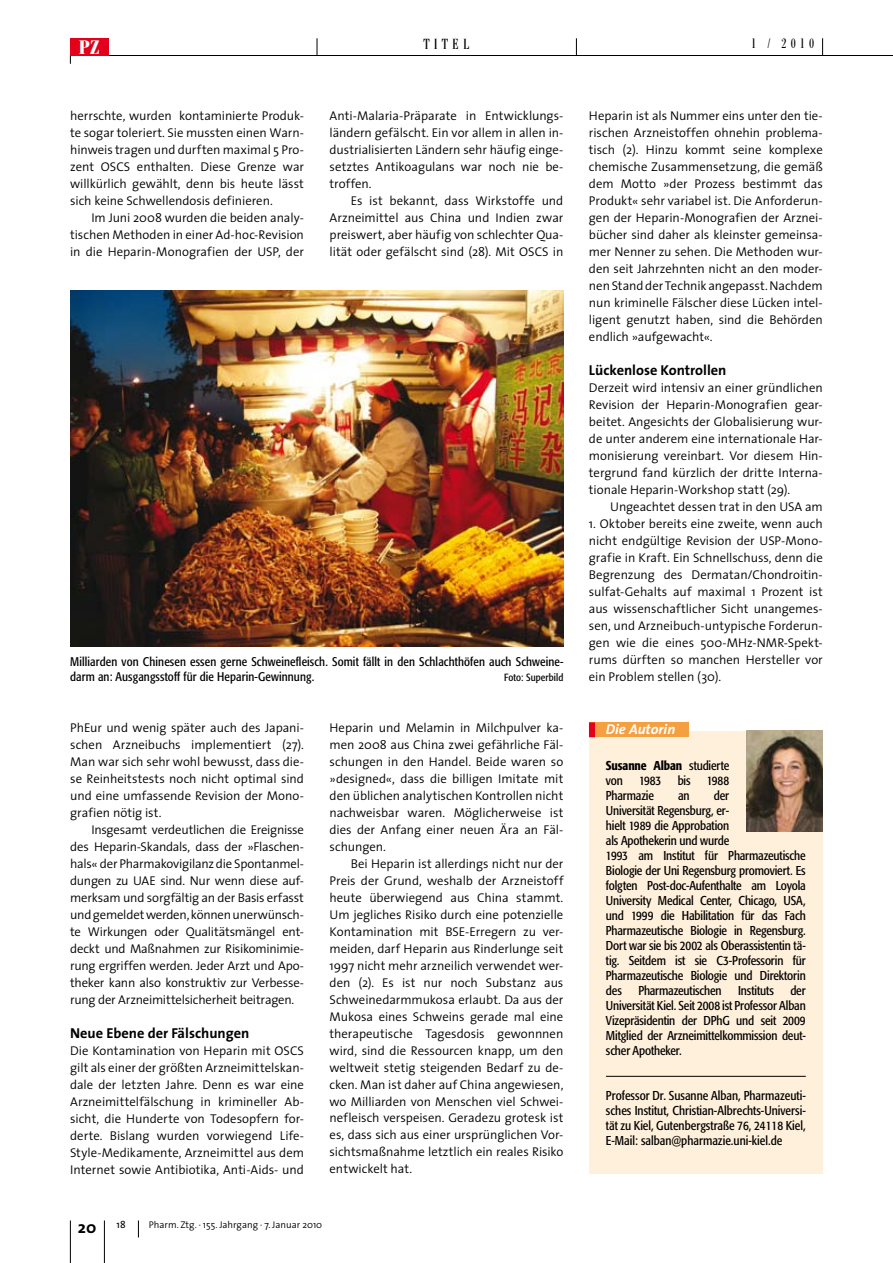
<style>
.page{position:relative;width:893px;height:1263px;background:#fff}
.page>*{position:absolute;margin:0;border:0;box-sizing:border-box;transform-origin:0 0}
.t1{font:700 condensed 19.2px "Bodoni Berthold BQ";color:#fff}
.t2{font:700 16.95px "The Sans";color:#000}
.t3{font:700 14.4px "The Sans";color:#000}
.t4{font:condensed 14.4px "Bodoni Berthold BQ";color:#000}
.t5{font:italic 700 14.25px "The Sans";color:#fff}
.t6{font:condensed 13.65px "Bodoni Berthold BQ";color:#000}
.t7{font:300 12.75px/17px "The Sans";letter-spacing:-.005em;color:#000;text-align:justify}
.t8{font:condensed 12.75px/15px "Formata";letter-spacing:-.01em;color:#000;text-align:justify}
.t9{font:500 condensed 12.75px/15px "Formata";letter-spacing:-.01em;color:#000}
.t10{font:condensed 12.45px/15px "Formata";letter-spacing:.01em;color:#000}
.t11{font:condensed 10.35px "Formata";letter-spacing:.01em;color:#000}
.t12{font:10.2px "The Sans";color:#000}
.t13{font:300 9.75px "The Sans";color:#000}
.s1{font-weight:400}
</style>
<div class="page">
<hr style="left:70px;top:1220px;width:1px;height:43px;background:#000">
<hr style="left:104px;top:1220px;width:1px;height:43px;background:#000">
<svg style="left:138px;top:1220px;width:1px;height:17px"></svg>
<hr style="left:70px;top:55px;width:823px;height:1px;background:#000">
<svg style="left:317px;top:38px;width:1px;height:17px"></svg>
<svg style="left:576px;top:38px;width:1px;height:17px"></svg>
<svg style="left:822px;top:38px;width:1px;height:17px"></svg>
<div style="left:70px;top:38px;width:38px;height:17px;background:#e2001a"></div>
<img style="left:70px;top:290px;width:493px;height:357px">
<div style="left:589px;top:731px;width:234px;height:443px;background:#fff0db"></div>
<hr style="left:606px;top:1076px;width:200px;height:1px;background:#000">
<div style="left:589px;top:722px;width:99px;height:15px;background:#f4a040"></div>
<div style="left:589px;top:722px;width:6px;height:15px;background:#e2001a"></div>
<img style="left:746px;top:731px;width:77px;height:100px">
<h1 class="t1" style="left:79px;top:36px;width:22px">PZ</h1>
<p class="t4" style="left:424px;top:36px;width:47px">Titel</p>
<p class="t6" style="left:751px;top:36px;width:65px">1 / 2010</p>
<p class="t7" style="left:70px;top:108px;width:235px">herrschte, wurden kontaminierte Produk&shy;te sogar toleriert. Sie mussten einen Warn&shy;hinweis tragen und durften maximal 5 Pro&shy;zent OSCS enthalten. Diese Grenze war willkürlich gewählt, denn bis heute lässt sich keine Schwellendosis definieren.</p>
<p class="t7" style="left:70px;top:209px;width:235px;text-indent:21px">Im Juni 2008 wurden die beiden analy&shy;tischen Methoden in einer Ad-hoc-Revision in die Heparin-Monografien der USP, der</p>
<p class="t7" style="left:330px;top:108px;width:235px">Anti-Malaria-Präparate in Entwicklungs&shy;ländern gefälscht. Ein vor allem in allen in&shy;dustrialisierten Ländern sehr häufig einge&shy;setztes Antikoagulans war noch nie be&shy;troffen.</p>
<p class="t7" style="left:330px;top:192px;width:235px;text-indent:21px">Es ist bekannt, dass Wirkstoffe und Arzneimittel aus China und Indien zwar preiswert, aber häufig von schlechter Qua&shy;lität oder gefälscht sind (28). Mit OSCS in</p>
<p class="t10" style="left:70px;top:654px;width:495px">Milliarden von Chinesen essen gerne Schweinefleisch. Somit fällt in den Schlachthöfen auch Schweine&shy;darm an: Ausgangsstoff für die Heparin-Gewinnung.</p>
<p class="t11" style="left:504px;top:671px;width:61px">Foto: Superbild</p>
<p class="t7" style="left:70px;top:719px;width:235px">PhEur und wenig später auch des Japani&shy;schen Arzneibuchs implementiert (27).<br>Man war sich sehr wohl bewusst, dass die&shy;se Reinheitstests noch nicht optimal sind und eine umfassende Revision der Mono&shy;grafien nötig ist.</p>
<p class="t7" style="left:70px;top:821px;width:235px;text-indent:21px">Insgesamt verdeutlichen die Ereignisse des Heparin-Skandals, dass der »Flaschen&shy;hals« der Pharmakovigilanz die Spontanmel&shy;dungen zu UAE sind. Nur wenn diese auf&shy;merksam und sorgfältig an der Basis erfasst und gemeldet werden, können unerwünsch&shy;te Wirkungen oder Qualitätsmängel ent&shy;deckt und Maßnahmen zur Risikominimie&shy;rung ergriffen werden. Jeder Arzt und Apo&shy;theker kann also konstruktiv zur Verbesse&shy;rung der Arzneimittelsicherheit beitragen.</p>
<p class="t3" style="left:70px;top:1023px;width:181px">Neue Ebene der Fälschungen</p>
<p class="t7" style="left:70px;top:1042px;width:235px">Die Kontamination von Heparin mit OSCS gilt als einer der größten Arzneimittelskan&shy;dale der letzten Jahre. Denn es war eine Arzneimittelfälschung in krimineller Ab&shy;sicht, die Hunderte von Todesopfern for&shy;derte. Bislang wurden vorwiegend Life-Style-Medikamente, Arzneimittel aus dem Internet sowie Antibiotika, Anti-Aids- und</p>
<p class="t7" style="left:330px;top:719px;width:235px">Heparin und Melamin in Milchpulver ka&shy;men 2008 aus China zwei gefährliche Fäl&shy;schungen in den Handel. Beide waren so »designed«, dass die billigen Imitate mit den üblichen analytischen Kontrollen nicht nachweisbar waren. Möglicherweise ist dies der Anfang einer neuen Ära an Fäl&shy;schungen.</p>
<p class="t7" style="left:330px;top:855px;width:235px;text-indent:21px">Bei Heparin ist allerdings nicht nur der Preis der Grund, weshalb der Arzneistoff heute überwiegend aus China stammt.<br>Um jegliches Risiko durch eine potenzielle Kontamination mit BSE-Erregern zu ver&shy;meiden, darf Heparin aus Rinderlunge seit 1997 nicht mehr arzneilich verwendet wer&shy;den (2). Es ist nur noch Substanz aus Schweinedarmmukosa erlaubt. Da aus der Mukosa eines Schweins gerade mal eine therapeutische Tagesdosis gewonnnen wird, sind die Ressourcen knapp, um den weltweit stetig steigenden Bedarf zu de&shy;cken. Man ist daher auf China angewiesen, wo Milliarden von Menschen viel Schwei&shy;nefleisch verspeisen. Geradezu grotesk ist es, dass sich aus einer ursprünglichen Vor&shy;sichtsmaßnahme letztlich ein reales Risiko entwickelt hat.</p>
<h2 class="t2" style="left:78px;top:1216px;width:20px">20</h2>
<p class="t13" style="left:149px;top:1218px;width:175px">Pharm. Ztg. · 155. Jahrgang · 7. Januar 2010</p>
<p class="t12" style="left:117px;top:1218px;width:11px">18</p>
<p class="t7" style="left:589px;top:108px;width:235px">Heparin ist als Nummer eins unter den tie&shy;rischen Arzneistoffen ohnehin problema&shy;tisch (2). Hinzu kommt seine komplexe chemische Zusammensetzung, die gemäß dem Motto »der Prozess bestimmt das Produkt« sehr variabel ist. Die Anforderun&shy;gen der Heparin-Monografien der Arznei&shy;bücher sind daher als kleinster gemeinsa&shy;mer Nenner zu sehen. Die Methoden wur&shy;den seit Jahrzehnten nicht an den moder&shy;nen Stand der Technik angepasst. Nachdem nun kriminelle Fälscher diese Lücken intel&shy;ligent genutzt haben, sind die Behörden endlich »aufgewacht«.</p>
<p class="t3" style="left:589px;top:361px;width:139px">Lückenlose Kontrollen</p>
<p class="t7" style="left:589px;top:379px;width:235px">Derzeit wird intensiv an einer gründlichen Revision der Heparin-Monografien gear&shy;beitet. Angesichts der Globalisierung wur&shy;de unter anderem eine internationale Har&shy;monisierung vereinbart. Vor diesem Hin&shy;tergrund fand kürzlich der dritte Interna&shy;tionale Heparin-Workshop statt (29).</p>
<p class="t7" style="left:610px;top:498px;width:214px">Ungeachtet dessen trat in den USA am</p>
<p class="t7" style="left:589px;top:515px;width:235px">1. Oktober bereits eine zweite, wenn auch nicht endgültige Revision der USP-Mono&shy;grafie in Kraft. Ein Schnellschuss, denn die Begrenzung des Dermatan/Chondroitin&shy;sulfat-Gehalts auf maximal 1 Prozent ist aus wissenschaftlicher Sicht unangemes&shy;sen, und Arzneibuch-untypische Forderun&shy;gen wie die eines 500-MHz-NMR-Spekt&shy;rums dürften so manchen Hersteller vor ein Problem stellen (30).</p>
<p class="t5" style="left:606px;top:720px;width:71px">Die Autorin</p>
<p class="t9" style="left:606px;top:758px;width:125px">Susanne Alban <span class="s1">studierte von</span></p>
<p class="t8" style="left:639px;top:773px;width:24px">1983</p>
<p class="t8" style="left:678px;top:773px;width:14px">bis</p>
<p class="t8" style="left:707px;top:773px;width:24px">1988</p>
<p class="t8" style="left:606px;top:788px;width:50px">Pharmazie</p>
<p class="t8" style="left:678px;top:788px;width:13px">an</p>
<p class="t8" style="left:606px;top:788px;width:201px;text-align:left;text-indent:108px">der<br>Universität Regensburg, er-<br>hielt 1989 die Approbation<br>als Apothekerin und wurde<br>1993 am Institut für Pharmazeutische Biologie der Uni Regensburg promoviert. Es folgten Post-doc-Aufenthalte am Loyola University Medical Center, Chicago, USA, und 1999 die Habilitation für das Fach Pharmazeutische Biologie in Regensburg.<br>Dort war sie bis 2002 als Oberassistentin tä&shy;tig. Seitdem ist sie C3-Professorin für Pharmazeutische Biologie und Direktorin des</p>
<p class="t8" style="left:606px;top:983px;width:201px;text-indent:184px">der Universität Kiel. Seit 2008 ist Professor Alban Vizepräsidentin der DPhG und seit 2009<br>Mitglied der Arzneimittelkommission deut&shy;scher Apotheker.</p>
<p class="t8" style="left:606px;top:1088px;width:201px">Professor Dr. Susanne Alban, Pharmazeuti&shy;sches Institut, Christian-Albrechts-Universi&shy;tät zu Kiel, Gutenbergstraße 76, 24118 Kiel, E-Mail: salban@pharmazie.uni-kiel.de</p>
<p class="t8" style="left:638px;top:983px;width:85px">Pharmazeutischen</p>
<p class="t8" style="left:738px;top:983px;width:37px">Instituts</p>
</div>
